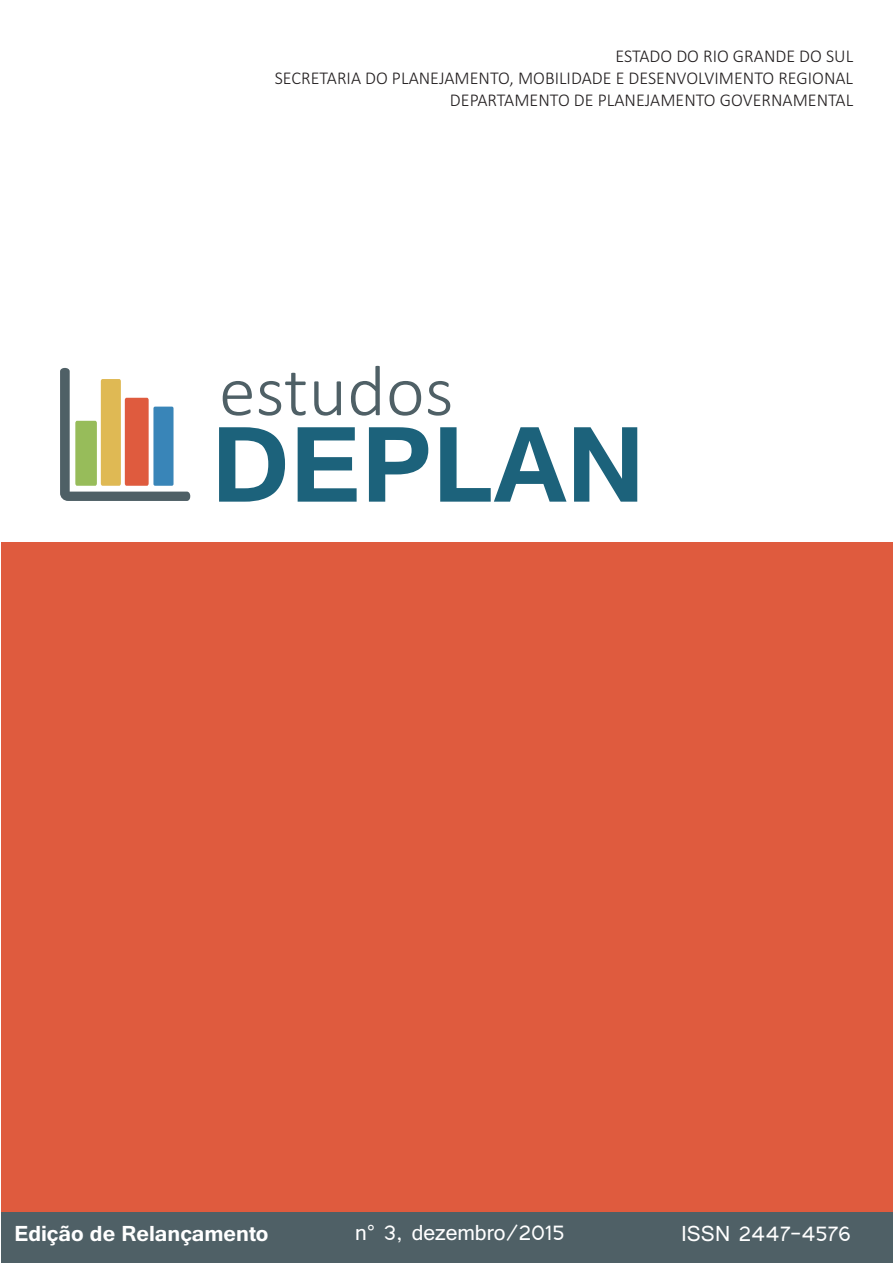
<style>
.page{position:relative;width:893px;height:1263px;background:#fff}
.page>*{position:absolute;margin:0;border:0;box-sizing:border-box;transform-origin:0 0}
.t1{font:700 133.2px "Tunga";color:#1c627b}
.t2{font:300 72.6px "Calibri";color:#4f6066}
.t3{font:27px "Tunga";color:#fff}
.t4{font:700 27px "Tunga";color:#fff}
.t5{font:300 18px/21.9px "Calibri";color:#231f20;text-align:right}
</style>
<div class="page">
<div style="left:1px;top:1177px;width:892px;height:86px;background:#4f6066"></div>
<div style="left:1px;top:542px;width:892px;height:670px;background:#df5b3e"></div>
<svg style="left:60px;top:367px;width:131px;height:134px"></svg>
<div style="left:153px;top:407px;width:21px;height:79px;background:#3985b8;border-radius:2px"></div>
<p class="t5" style="left:275px;top:47px;width:580px">ESTADO DO RIO GRANDE DO SUL<br>SECRETARIA DO PLANEJAMENTO, MOBILIDADE E DESENVOLVIMENTO REGIONAL<br>DEPARTAMENTO DE PLANEJAMENTO GOVERNAMENTAL</p>
<p class="t2" style="left:219px;top:361px;width:236px">estudos</p>
<p class="t1" style="left:211px;top:378px;width:435px">DEPLAN</p>
<p class="t4" style="left:14px;top:1216px;width:256px">Edição de Relançamento</p>
<p class="t3" style="left:355px;top:1214px;width:211px">n° 3, dezembro/2015</p>
<p class="t3" style="left:681px;top:1215px;width:171px">ISSN 2447-4576</p>
</div>
